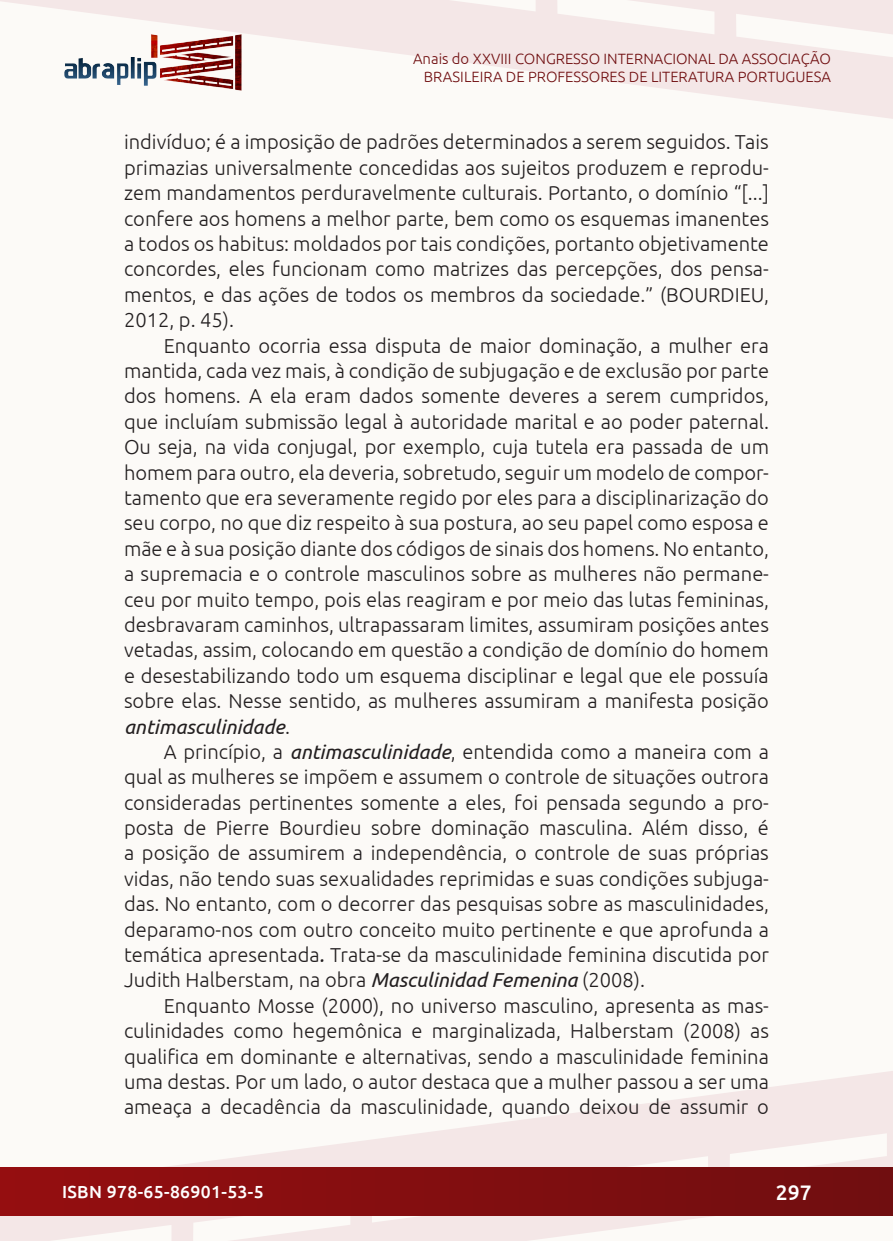
<style>
.page{position:relative;width:893px;height:1241px;background:#fff}
.page>*{position:absolute;margin:0;border:0;box-sizing:border-box;transform-origin:0 0}
.t1{font:500 21px "Ubuntu";color:#fff}
._7_CORPO{font:300 20.12px/25.4px "Ubuntu";color:#231f20;text-align:justify}
.t2{font:500 17.5px "Ubuntu";letter-spacing:.02em;color:#fff}
.t3{font:300 14.88px/17.8px "Ubuntu";color:#700e10;text-align:right}
.s1{font-weight:400;font-style:italic}
</style>
<div class="page">
<div style="left:0;top:0;width:893px;height:1240px;background:#fcfaf7"></div>
<svg style="left:0;top:1071px;width:893px;height:169px"></svg>
<svg style="left:0;top:0;width:893px;height:119px"></svg>
<div style="left:1px;top:1167px;width:891px;height:47px;background:linear-gradient(to right,#950e10,#700e10)"></div>
<img style="left:62px;top:31px;width:182px;height:62px">
<p class="t3" style="left:413px;top:49px;width:419px">Anais do XXVIII CONGRESSO INTERNACIONAL DA ASSOCIAÇÃO<br>BRASILEIRA DE PROFESSORES DE LITERATURA PORTUGUESA</p>
<p class="_7_CORPO" style="left:124px;top:129px;width:646px">indivíduo; é a imposição de padrões determinados a serem seguidos. Tais primazias universalmente concedidas aos sujeitos produzem e reprodu&shy;zem mandamentos perduravelmente culturais. Portanto, o domínio “[...] confere aos homens a melhor parte, bem como os esquemas imanentes a todos os habitus: moldados por tais condições, portanto objetivamente concordes, eles funcionam como matrizes das percepções, dos pensa&shy;mentos, e das ações de todos os membros da sociedade.” (BOURDIEU, 2012, p. 45).</p>
<p class="_7_CORPO" style="left:124px;top:332px;width:646px;text-indent:40px">Enquanto ocorria essa disputa de maior dominação, a mulher era mantida, cada vez mais, à condição de subjugação e de exclusão por parte dos homens. A ela eram dados somente deveres a serem cumpridos, que incluíam submissão legal à autoridade marital e ao poder paternal.<br>Ou seja, na vida conjugal, por exemplo, cuja tutela era passada de um homem para outro, ela deveria, sobretudo, seguir um modelo de compor&shy;tamento que era severamente regido por eles para a disciplinarização do seu corpo, no que diz respeito à sua postura, ao seu papel como esposa e mãe e à sua posição diante dos códigos de sinais dos homens. No entanto, a supremacia e o controle masculinos sobre as mulheres não permane&shy;ceu por muito tempo, pois elas reagiram e por meio das lutas femininas, desbravaram caminhos, ultrapassaram limites, assumiram posições antes vetadas, assim, colocando em questão a condição de domínio do homem e desestabilizando todo um esquema disciplinar e legal que ele possuía sobre elas. Nesse sentido, as mulheres assumiram a manifesta posição <span class="s1">antimasculinidade</span>.</p>
<p class="_7_CORPO" style="left:124px;top:738px;width:646px;text-indent:40px">A princípio, a <span class="s1">antimasculinidade</span>, entendida como a maneira com a qual as mulheres se impõem e assumem o controle de situações outrora consideradas pertinentes somente a eles, foi pensada segundo a pro&shy;posta de Pierre Bourdieu sobre dominação masculina. Além disso, é a posição de assumirem a independência, o controle de suas próprias vidas, não tendo suas sexualidades reprimidas e suas condições subjuga&shy;das. No entanto, com o decorrer das pesquisas sobre as masculinidades, deparamo-nos com outro conceito muito pertinente e que aprofunda a temática apresentada<span class="s1">.</span> Trata-se da masculinidade feminina discutida por Judith Halberstam, na obra <span class="s1">Masculinidad Femenina</span> (2008).</p>
<p class="_7_CORPO" style="left:124px;top:992px;width:647px;text-indent:40px">Enquanto Mosse (2000), no universo masculino, apresenta as mas&shy;culinidades como hegemônica e marginalizada, Halberstam (2008) as qualifica em dominante e alternativas, sendo a masculinidade feminina uma destas. Por um lado, o autor destaca que a mulher passou a ser uma ameaça a decadência da masculinidade, quando deixou de assumir o</p>
<p class="t2" style="left:62px;top:1180px;width:203px">ISBN 978-65-86901-53-5</p>
<p class="t1" style="left:776px;top:1178px;width:37px">297</p>
</div>
